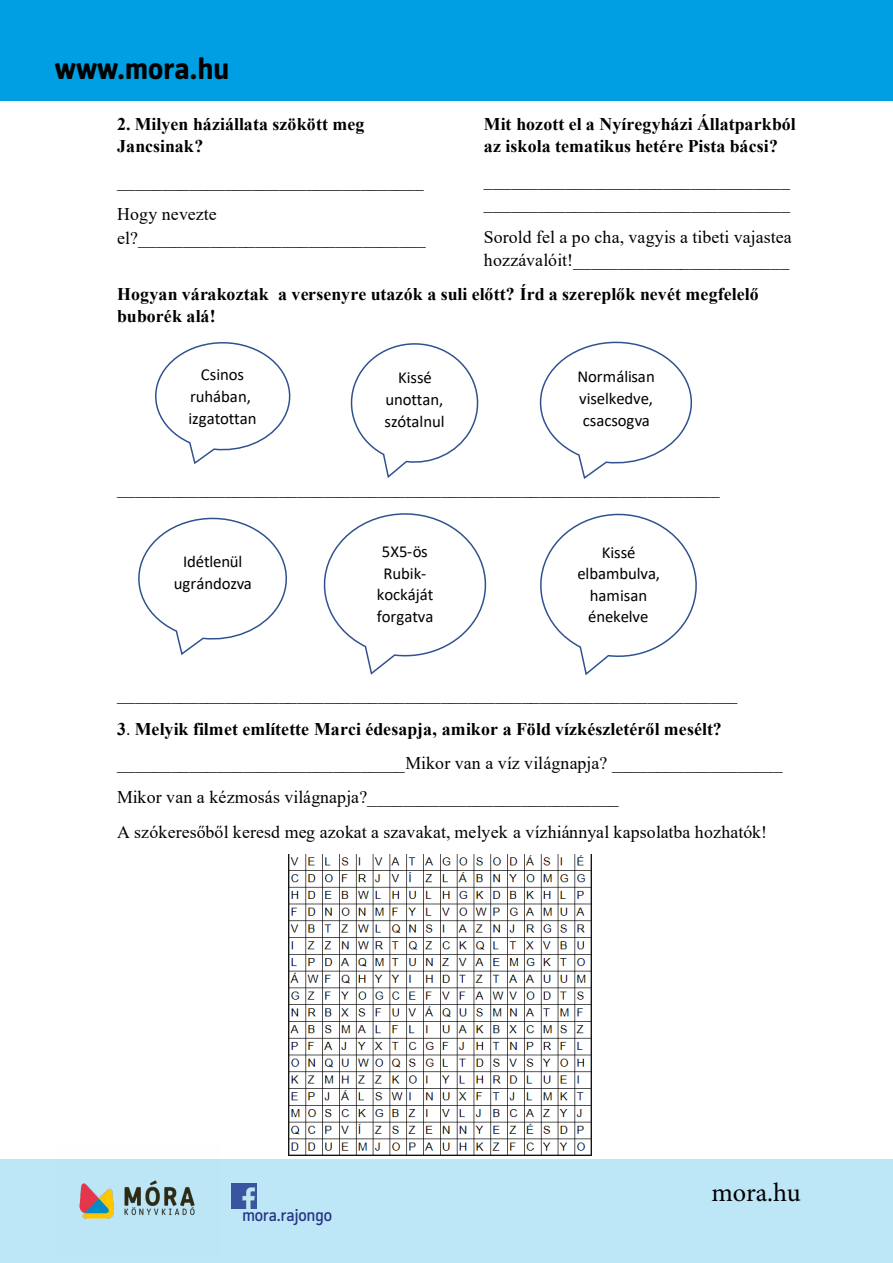
<style>
.page{position:relative;width:893px;height:1263px;background:#fff}
.page>*{position:absolute;margin:0;border:0;box-sizing:border-box;transform-origin:0 0}
.t1{font:500 30px "Katarine Std";color:#000}
.t2{font:26.25px "Minion Pro";letter-spacing:-.01em;color:#000}
.t3{font:17.85px/34.3px "Times New Roman";letter-spacing:.01em;color:#000}
.t4{font:700 17.85px/22.6px "Times New Roman";letter-spacing:.01em;color:#000}
.t5{font:500 17.1px "Katarine Std";color:#283583}
.t6{font:16.8px/21.9px "Calibri";letter-spacing:-.005em;color:#000;text-align:center}
.s1{color:#fff}
.s2{font-weight:700}
</style>
<div class="page">
<div style="left:0;top:1159px;width:893px;height:104px;background:#bde6f7"></div>
<div style="left:0;top:0;width:893px;height:101px;background:#009fe3"></div>
<img style="left:79px;top:1180px;width:116px;height:39px">
<img style="left:231px;top:1183px;width:26px;height:26px">
<img style="left:288px;top:854px;width:303px;height:302px">
<svg style="left:155px;top:342px;width:136px;height:123px"></svg>
<svg style="left:540px;top:513px;width:157px;height:163px"></svg>
<svg style="left:539px;top:341px;width:154px;height:138px"></svg>
<svg style="left:350px;top:343px;width:129px;height:135px"></svg>
<svg style="left:138px;top:517px;width:149px;height:138px"></svg>
<svg style="left:323px;top:513px;width:164px;height:162px"></svg>
<h1 class="t1" style="left:55px;top:48px;width:176px">www.mora.hu</h1>
<p class="t4" style="left:484px;top:112px;width:313px">Mit hozott el a Nyíregyházi Állatparkból az iskola tematikus hetére Pista bácsi?</p>
<p class="t3" style="left:484px;top:168px;width:308px;line-height:22.6px">__________________________________ __________________________________</p>
<p class="t3" style="left:484px;top:225px;width:309px;line-height:22.6px">Sorold fel a po cha, vagyis a tibeti vajastea hozzávalóit!________________________</p>
<p class="t4" style="left:117px;top:282px;width:643px">Hogyan várakoztak a versenyre utazók a suli előtt? Írd a szereplők nevét megfelelő buborék alá!</p>
<p class="t4" style="left:117px;top:112px;width:249px">2. Milyen háziállata szökött meg<br>Jancsinak?</p>
<p class="t3" style="left:117px;top:164px;width:308px;line-height:33.5px">__________________________________<br>Hogy nevezte</p>
<p class="t3" style="left:117px;top:220px;width:310px">el?________________________________</p>
<p class="t6" style="left:188px;top:363px;width:70px">Csinos ruhában,<span class="s1">, </span>izgatottan</p>
<p class="t6" style="left:385px;top:366px;width:61px">Kissé unottan, szótalnul</p>
<p class="t6" style="left:577px;top:365px;width:79px;text-align:justify">Normálisan viselkedve, csacsogva</p>
<p class="t3" style="left:117px;top:470px;width:604px">___________________________________________________________________</p>
<p class="t6" style="left:174px;top:549px;width:80px;line-height:22.6px">Idétlenül ugrándozva</p>
<p class="t6" style="left:377px;top:540px;width:58px">5X5-ös<br>Rubik&shy;kockáját forgatva</p>
<p class="t6" style="left:577px;top:541px;width:84px">Kissé elbambulva, hamisan énekelve</p>
<p class="t3" style="left:117px;top:676px;width:622px">_____________________________________________________________________</p>
<p class="t3" style="left:117px;top:711px;width:667px"><span class="s2">3</span>. <span class="s2">Melyik filmet említette Marci édesapja, amikor a Föld vízkészletéről mesélt? </span>________________________________Mikor van a víz világnapja? ___________________ Mikor van a kézmosás világnapja?____________________________<br>A szókeresőből keresd meg azokat a szavakat, melyek a vízhiánnyal kapsolatba hozhatók!</p>
<p class="t5" style="left:242px;top:1204px;width:91px">mora.rajongo</p>
<h2 class="t2" style="left:712px;top:1175px;width:91px">mora.hu</h2>
</div>
